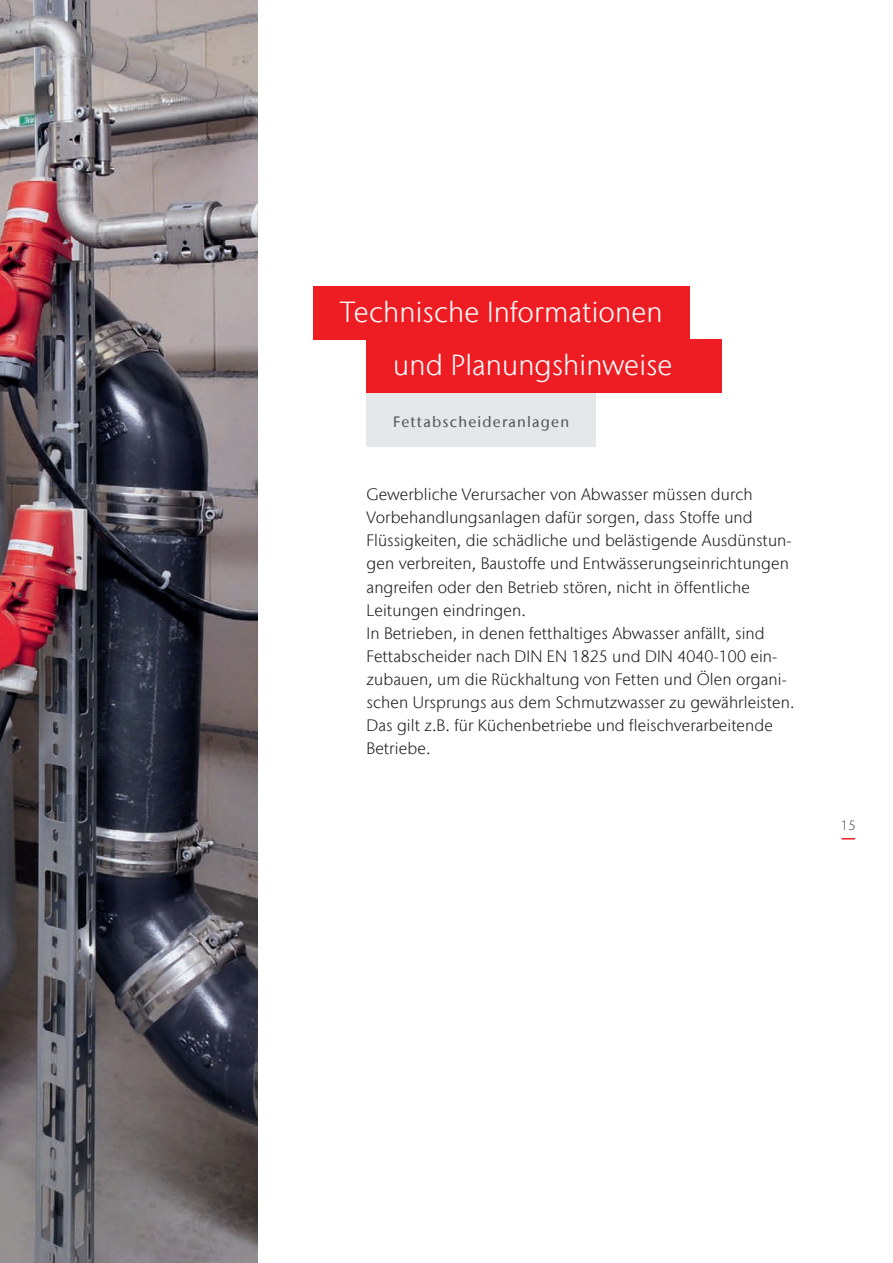
<style>
.page{position:relative;width:893px;height:1263px;background:#fff}
.page>*{position:absolute;margin:0;border:0;box-sizing:border-box;transform-origin:0 0}
.Cluster_Inside_pages{font:300 28.95px "Stone Sans IIITC Com";letter-spacing:.005em;color:#fff}
.Introduction_text{font:300 16.5px/23.1px "Stone Sans IIITC Com";letter-spacing:.005em;color:#231f20}
.Cluster_Chapter_sepa{font:500 15px "Stone Sans IIITC Com";letter-spacing:.08em;color:#57585a}
.t1{font:300 13.5px "Stone Sans IIITC Com";color:#57585a}
</style>
<div class="page">
<svg style="left:842px;top:838px;width:13px;height:1px"></svg>
<img style="left:0;top:0;width:258px;height:1263px">
<div style="left:366px;top:339px;width:355px;height:54px;background:#ee1d23"></div>
<div style="left:313px;top:286px;width:376px;height:53px;background:#ee1d23"></div>
<div style="left:366px;top:393px;width:230px;height:53px;background:#e6e7e9"></div>
<p class="Cluster_Inside_pages" style="left:340px;top:294px;width:324px">Technische Informationen</p>
<p class="Cluster_Inside_pages" style="left:393px;top:348px;width:281px">und Planungshinweise</p>
<p class="Cluster_Chapter_sepa" style="left:393px;top:413px;width:177px">Fettabscheideranlagen</p>
<p class="Introduction_text" style="left:367px;top:483px;width:429px">Gewerbliche Verursacher von Abwasser müssen durch Vorbehandlungsanlagen dafür sorgen, dass Stoffe und Flüssigkeiten, die schädliche und belästigende Ausdünstun&shy;gen verbreiten, Baustoffe und Entwässerungseinrichtungen angreifen oder den Betrieb stören, nicht in öffentliche Leitungen eindringen.<br>In Betrieben, in denen fetthaltiges Abwasser anfällt, sind Fettabscheider nach DIN EN 1825 und DIN 4040-100 ein&shy;zubauen, um die Rückhaltung von Fetten und Ölen organi&shy;schen Ursprungs aus dem Schmutzwasser zu gewährleisten.<br>Das gilt z.B. für Küchenbetriebe und fleischverarbeitende Betriebe.</p>
<p class="t1" style="left:841px;top:816px;width:16px">15</p>
</div>
